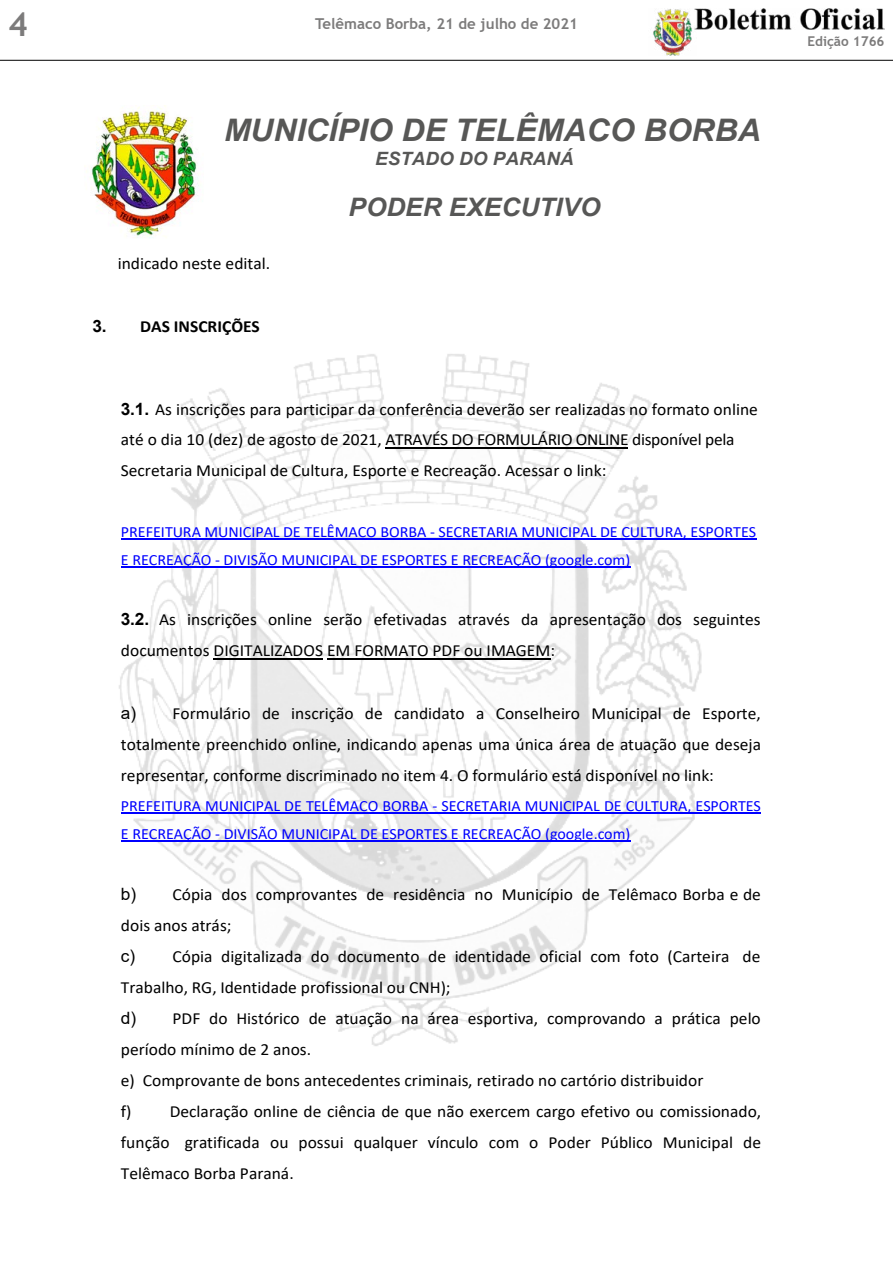
<style>
.page{position:relative;width:893px;height:1263px;background:#fff}
.page>*{position:absolute;margin:0;border:0;box-sizing:border-box;transform-origin:0 0}
.t1{font:700 33px "Trebuchet MS";color:#7c7b7b}
.t2{font:italic 700 31.05px "Arial";color:#575756}
.t3{font:italic 700 25.5px "Arial";color:#575756}
.t4{font:italic 700 18.3px "Arial";color:#575756}
.t5{font:16.95px/31px "Calibri";color:#000}
.t6{font:700 16.95px "Calibri";color:#000}
.t7{font:15.6px/28.2px "Calibri";color:#00f}
.t8{font:700 15px "Trebuchet MS";color:#7c7b7b}
.t9{font:700 13.5px "Trebuchet MS";color:#7c7b7b}
.s1{font-family:"Arial"}
.s2{font-family:"Arial";font-weight:700}
</style>
<div class="page">
<img style="left:653px;top:9px;width:43px;height:47px">
<img style="left:693px;top:8px;width:191px;height:21px">
<hr style="left:0;top:60px;width:893px;height:1px;background:#000">
<img style="left:86px;top:107px;width:113px;height:131px">
<img style="left:119px;top:354px;width:631px;height:692px">
<hr style="left:386px;top:447px;width:242px;height:1px;background:#000">
<hr style="left:121px;top:538px;width:635px;height:1px;background:#00f">
<hr style="left:121px;top:566px;width:509px;height:1px;background:#00f">
<hr style="left:214px;top:658px;width:109px;height:1px;background:#000">
<hr style="left:327px;top:658px;width:224px;height:1px;background:#000">
<hr style="left:121px;top:812px;width:640px;height:1px;background:#00f">
<hr style="left:121px;top:841px;width:509px;height:1px;background:#00f">
<h1 class="t1" style="left:9px;top:3px;width:21px">4</h1>
<p class="t8" style="left:315px;top:14px;width:264px">Telêmaco Borba, 21 de julho de 2021</p>
<h2 class="t2" style="left:224px;top:110px;width:538px">MUNICÍPIO DE TELÊMACO BORBA</h2>
<p class="t4" style="left:375px;top:147px;width:200px">ESTADO DO PARANÁ</p>
<h3 class="t3" style="left:349px;top:190px;width:253px">PODER EXECUTIVO</h3>
<p class="t5" style="left:118px;top:248px;width:154px">indicado neste edital.</p>
<p class="t6" style="left:92px;top:314px;width:169px"><span class="s1">3.</span> DAS INSCRIÇÕES</p>
<p class="t5" style="left:121px;top:393px;width:639px"><span class="s2">3.1.</span> As inscrições para participar da conferência deverão ser realizadas no formato online até o dia 10 (dez) de agosto de 2021, ATRAVÉS DO FORMULÁRIO ONLINE disponível pela<br>Secretaria Municipal de Cultura, Esporte e Recreação. Acessar o link:</p>
<p class="t7" style="left:121px;top:517px;width:637px">PREFEITURA MUNICIPAL DE TELÊMACO BORBA - SECRETARIA MUNICIPAL DE CULTURA, ESPORTES<br>E RECREAÇÃO - DIVISÃO MUNICIPAL DE ESPORTES E RECREAÇÃO (google.com)</p>
<p class="t5" style="left:121px;top:604px;width:641px"><span class="s2">3.2.</span> As inscrições online serão efetivadas através da apresentação dos seguintes documentos DIGITALIZADOS EM FORMATO PDF ou IMAGEM:</p>
<p class="t5" style="left:121px;top:697px;width:642px;text-align:justify"><span class="s1">a)</span> Formulário de inscrição de candidato a Conselheiro Municipal de Esporte, totalmente preenchido online, indicando apenas uma única área de atuação que deseja representar, conforme discriminado no item 4. O formulário está disponível no link:</p>
<p class="t7" style="left:121px;top:791px;width:642px">PREFEITURA MUNICIPAL DE TELÊMACO BORBA - SECRETARIA MUNICIPAL DE CULTURA, ESPORTES<br>E RECREAÇÃO - DIVISÃO MUNICIPAL DE ESPORTES E RECREAÇÃO (google.com)</p>
<p class="t5" style="left:121px;top:878px;width:642px"><span class="s1">b)</span> Cópia dos comprovantes de residência no Município de Telêmaco Borba e de dois anos atrás;<br><span class="s1">c)</span> Cópia digitalizada do documento de identidade oficial com foto (Carteira de Trabalho, RG, Identidade profissional ou CNH);<br><span class="s1">d)</span> PDF do Histórico de atuação na área esportiva, comprovando a prática pelo período mínimo de 2 anos.<br>e) Comprovante de bons antecedentes criminais, retirado no cartório distribuidor<br>f) Declaração online de ciência de que não exercem cargo efetivo ou comissionado, função gratificada ou possui qualquer vínculo com o Poder Público Municipal de Telêmaco Borba Paraná.</p>
<p class="t9" style="left:807px;top:33px;width:79px">Edição 1766</p>
</div>
